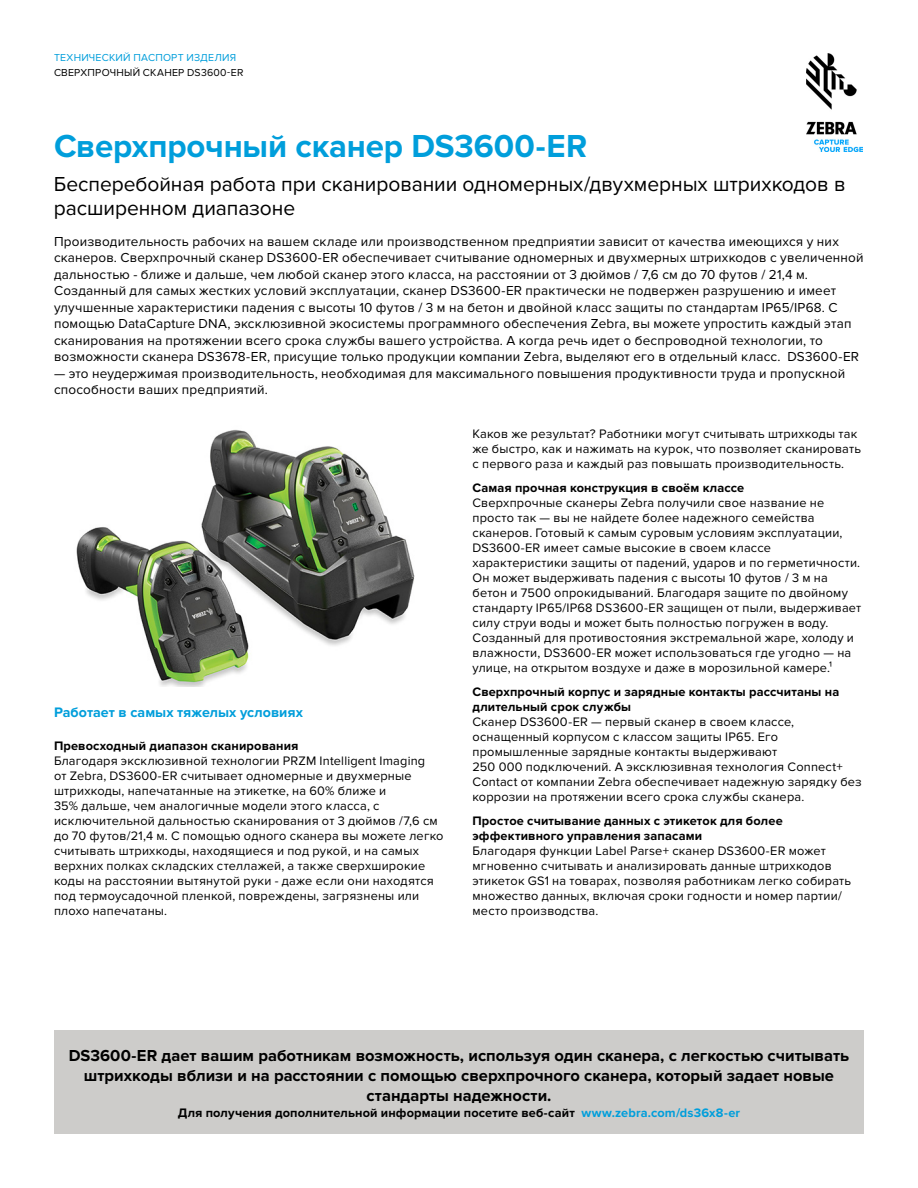
<style>
.page{position:relative;width:918px;height:1188px;background:#fff}
.page>*{position:absolute;margin:0;border:0;box-sizing:border-box;transform-origin:0 0}
.t1{font:700 33px "Proxima Nova";letter-spacing:-.005em;color:#009edb}
.t2{font:21px/24px "Proxima Nova";letter-spacing:-.005em;color:#000}
.t3{font:700 16.5px/20.2px "Proxima Nova";color:#000;text-align:center}
.t4{font:700 14.25px "Proxima Nova";color:#009edb}
.t5{font:13.5px/16.5px "Proxima Nova";letter-spacing:.015em;color:#000}
.t6{font:12.75px/15px "Proxima Nova";letter-spacing:.015em;color:#000}
.t7{font:700 12.75px/15px "Proxima Nova";letter-spacing:.01em;color:#000}
.t8{font:10.5px "Proxima Nova";letter-spacing:.02em;color:#000}
.t9{font:10.5px "Proxima Nova";letter-spacing:.02em;color:#009edb}
.s1{color:#009edb}
</style>
<div class="page">
<img style="left:806px;top:54px;width:56px;height:97px">
<div style="left:54px;top:1031px;width:810px;height:103px;background:#cdccca"></div>
<img style="left:76px;top:429px;width:339px;height:257px">
<p class="t9" style="left:54px;top:52px;width:184px">ТЕХНИЧЕСКИЙ ПАСПОРТ ИЗДЕЛИЯ</p>
<p class="t8" style="left:54px;top:66px;width:191px">СВЕРХПРОЧНЫЙ СКАНЕР DS3600-ER</p>
<h1 class="t1" style="left:54px;top:127px;width:535px">Сверхпрочный сканер DS3600-ER</h1>
<h2 class="t2" style="left:54px;top:173px;width:793px">Бесперебойная работа при сканировании одномерных/двухмерных штрихкодов в расширенном диапазоне</h2>
<p class="t5" style="left:54px;top:233px;width:811px">Производительность рабочих на вашем складе или производственном предприятии зависит от качества имеющихся у них сканеров. Сверхпрочный сканер DS3600-ER обеспечивает считывание одномерных и двухмерных штрихкодов с увеличенной дальностью - ближе и дальше, чем любой сканер этого класса, на расстоянии от 3 дюймов / 7,6 см до 70 футов / 21,4 м.<br>Созданный для самых жестких условий эксплуатации, сканер DS3600-ER практически не подвержен разрушению и имеет улучшенные характеристики падения с высоты 10 футов / 3 м на бетон и двойной класс защиты по стандартам IP65/IP68. С помощью DataCapture DNA, эксклюзивной экосистемы программного обеспечения Zebra, вы можете упростить каждый этап сканирования на протяжении всего срока службы вашего устройства. А когда речь идет о беспроводной технологии, то возможности сканера DS3678-ER, присущие только продукции компании Zebra, выделяют его в отдельный класс. DS3600-ER</p>
<p class="t5" style="left:54px;top:365px;width:793px">— это неудержимая производительность, необходимая для максимального повышения продуктивности труда и пропускной способности ваших предприятий.</p>
<p class="t4" style="left:54px;top:704px;width:250px">Работает в самых тяжелых условиях</p>
<p class="t7" style="left:54px;top:739px;width:246px">Превосходный диапазон сканирования</p>
<p class="t6" style="left:54px;top:754px;width:391px">Благодаря эксклюзивной технологии PRZM Intelligent Imaging<br>от Zebra, DS3600-ER считывает одномерные и двухмерные штрихкоды, напечатанные на этикетке, на 60% ближе и<br>35% дальше, чем аналогичные модели этого класса, с исключительной дальностью сканирования от 3 дюймов /7,6 см до 70 футов/21,4 м. С помощью одного сканера вы можете легко считывать штрихкоды, находящиеся и под рукой, и на самых верхних полках складских стеллажей, а также сверхширокие коды на расстоянии вытянутой руки - даже если они находятся под термоусадочной пленкой, повреждены, загрязнены или плохо напечатаны.</p>
<p class="t6" style="left:472px;top:426px;width:390px">Каков же результат? Работники могут считывать штрихкоды так же быстро, как и нажимать на курок, что позволяет сканировать с первого раза и каждый раз повышать производительность.</p>
<p class="t7" style="left:472px;top:480px;width:273px">Самая прочная конструкция в своём классе</p>
<p class="t6" style="left:472px;top:495px;width:390px">Сверхпрочные сканеры Zebra получили свое название не просто так — вы не найдете более надежного семейства сканеров. Готовый к самым суровым условиям эксплуатации, DS3600-ER имеет самые высокие в своем классе характеристики защиты от падений, ударов и по герметичности.<br>Он может выдерживать падения с высоты 10 футов / 3 м на бетон и 7500 опрокидываний. Благодаря защите по двойному стандарту IP65/IP68 DS3600-ER защищен от пыли, выдерживает силу струи воды и может быть полностью погружен в воду.<br>Созданный для противостояния экстремальной жаре, холоду и влажности, DS3600-ER может использоваться где угодно — на улице, на открытом воздухе и даже в морозильной камере.¹</p>
<p class="t7" style="left:472px;top:684px;width:368px">Сверхпрочный корпус и зарядные контакты рассчитаны на длительный срок службы</p>
<p class="t6" style="left:472px;top:714px;width:391px">Сканер DS3600-ER — первый сканер в своем классе, оснащенный корпусом с классом защиты IP65. Его промышленные зарядные контакты выдерживают<br>250 000 подключений. А эксклюзивная технология Connect+ Contact от компании Zebra обеспечивает надежную зарядку без коррозии на протяжении всего срока службы сканера.</p>
<p class="t7" style="left:472px;top:813px;width:312px">Простое считывание данных с этикеток для более эффективного управления запасами</p>
<p class="t6" style="left:472px;top:843px;width:380px">Благодаря функции Label Parse+ сканер DS3600-ER может мгновенно считывать и анализировать данные штрихкодов этикеток GS1 на товарах, позволяя работникам легко собирать множество данных, включая сроки годности и номер партии/ место производства.</p>
<p class="t3" style="left:69px;top:1045px;width:782px">DS3600-ER дает вашим работникам возможность, используя один сканера, с легкостью считывать штрихкоды вблизи и на расстоянии с помощью сверхпрочного сканера, который задает новые стандарты надежности.</p>
<p class="t7" style="left:178px;top:1105px;width:564px">Для получения дополнительной информации посетите веб-сайт <span class="s1">www.zebra.com/ds36x8-er</span></p>
</div>
